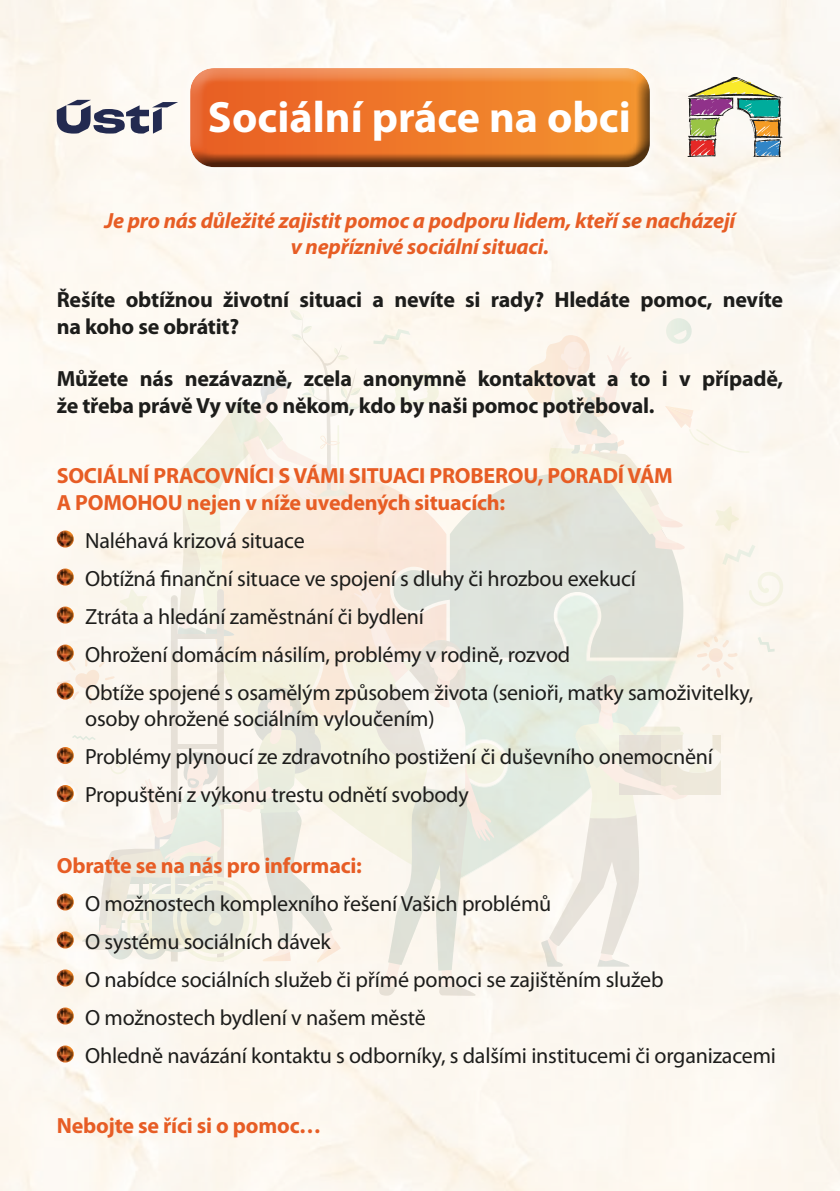
<style>
.page{position:relative;width:840px;height:1191px;background:#fff}
.page>*{position:absolute;margin:0;border:0;box-sizing:border-box;transform-origin:0 0}
.t1{font:700 44px "Myriad Pro";color:#fff}
.t2{font:22px/38px "Myriad Pro";letter-spacing:-.01em;color:#1d1d1b}
.t3{font:700 22px/26.4px "Myriad Pro";letter-spacing:-.01em;color:#1d1d1b}
.t4{font:700 22px/26.4px "Myriad Pro";letter-spacing:-.01em;color:#e75d25}
.t5{font:italic 700 22px/26.4px "Myriad Pro";letter-spacing:-.01em;color:#e75d25;text-align:center}
</style>
<div class="page">
<div style="left:0;top:0;width:839px;height:1191px;background:#fcf7f0"></div>
<svg style="left:494px;top:657px;width:46px;height:227px;background:#e7ede2"></svg>
<svg style="left:494px;top:473px;width:189px;height:184px;background:#e0e4dc"></svg>
<svg style="left:747px;top:571px;width:35px;height:36px"></svg>
<svg style="left:540px;top:636px;width:197px;height:333px"></svg>
<svg style="left:57px;top:309px;width:437px;height:686px"></svg>
<svg style="left:757px;top:637px;width:17px;height:15px"></svg>
<svg style="left:517px;top:308px;width:238px;height:257px"></svg>
<div style="left:177px;top:55px;width:485px;height:125px;background:#fdf9f3"></div>
<div style="left:189px;top:68px;width:468px;height:84px;background:#fff;opacity:.34"></div>
<div style="left:189px;top:71px;width:475px;height:99px;background:#1d1d1b;opacity:.75"></div>
<img style="left:57px;top:530px;width:17px;height:17px;border-radius:9px">
<img style="left:57px;top:568px;width:17px;height:17px;border-radius:9px">
<img style="left:57px;top:606px;width:17px;height:17px;border-radius:9px">
<img style="left:57px;top:644px;width:17px;height:17px;border-radius:9px">
<img style="left:57px;top:682px;width:17px;height:17px;border-radius:9px">
<img style="left:57px;top:747px;width:17px;height:17px;border-radius:9px">
<img style="left:57px;top:785px;width:17px;height:17px;border-radius:9px">
<img style="left:57px;top:893px;width:17px;height:17px;border-radius:9px">
<img style="left:57px;top:931px;width:17px;height:17px;border-radius:9px">
<img style="left:57px;top:969px;width:17px;height:17px;border-radius:9px">
<img style="left:57px;top:1007px;width:17px;height:17px;border-radius:9px">
<img style="left:57px;top:1045px;width:17px;height:17px;border-radius:9px">
<svg style="left:57px;top:100px;width:121px;height:34px"></svg>
<img style="left:687px;top:77px;width:95px;height:79px">
<h1 class="t1" style="left:208px;top:89px;width:424px">Sociální práce na obci</h1>
<p class="t5" style="left:104px;top:206px;width:632px">Je pro nás důležité zajistit pomoc a podporu lidem, kteří se nacházejí v nepříznivé sociální situaci.</p>
<p class="t3" style="left:57px;top:286px;width:727px">Řešíte obtížnou životní situaci a nevíte si rady? Hledáte pomoc, nevíte na koho se obrátit?</p>
<p class="t3" style="left:57px;top:365px;width:727px">Můžete nás nezávazně, zcela anonymně kontaktovat a to i v případě, že třeba právě Vy víte o někom, kdo by naši pomoc potřeboval.</p>
<p class="t4" style="left:57px;top:462px;width:617px">SOCIÁLNÍ PRACOVNÍCI S VÁMI SITUACI PROBEROU, PORADÍ VÁM<br>A POMOHOU nejen v níže uvedených situacích:</p>
<p class="t2" style="left:85px;top:521px;width:669px">Naléhavá krizová situace<br>Obtížná finanční situace ve spojení s dluhy či hrozbou exekucí<br>Ztráta a hledání zaměstnání či bydlení<br>Ohrožení domácím násilím, problémy v rodině, rozvod<br>Obtíže spojené s osamělým způsobem života (senioři, matky samoživitelky,</p>
<p class="t2" style="left:85px;top:699px;width:629px">osoby ohrožené sociálním vyloučením)<br>Problémy plynoucí ze zdravotního postižení či duševního onemocnění<br>Propuštění z výkonu trestu odnětí svobody</p>
<p class="t4" style="left:57px;top:851px;width:306px">Obraťte se na nás pro informaci:</p>
<p class="t2" style="left:85px;top:883px;width:692px">O možnostech komplexního řešení Vašich problémů<br>O systému sociálních dávek<br>O nabídce sociálních služeb či přímé pomoci se zajištěním služeb<br>O možnostech bydlení v našem městě<br>Ohledně navázání kontaktu s odborníky, s dalšími institucemi či organizacemi</p>
<p class="t4" style="left:57px;top:1111px;width:266px">Nebojte se říci si o pomoc…</p>
</div>
